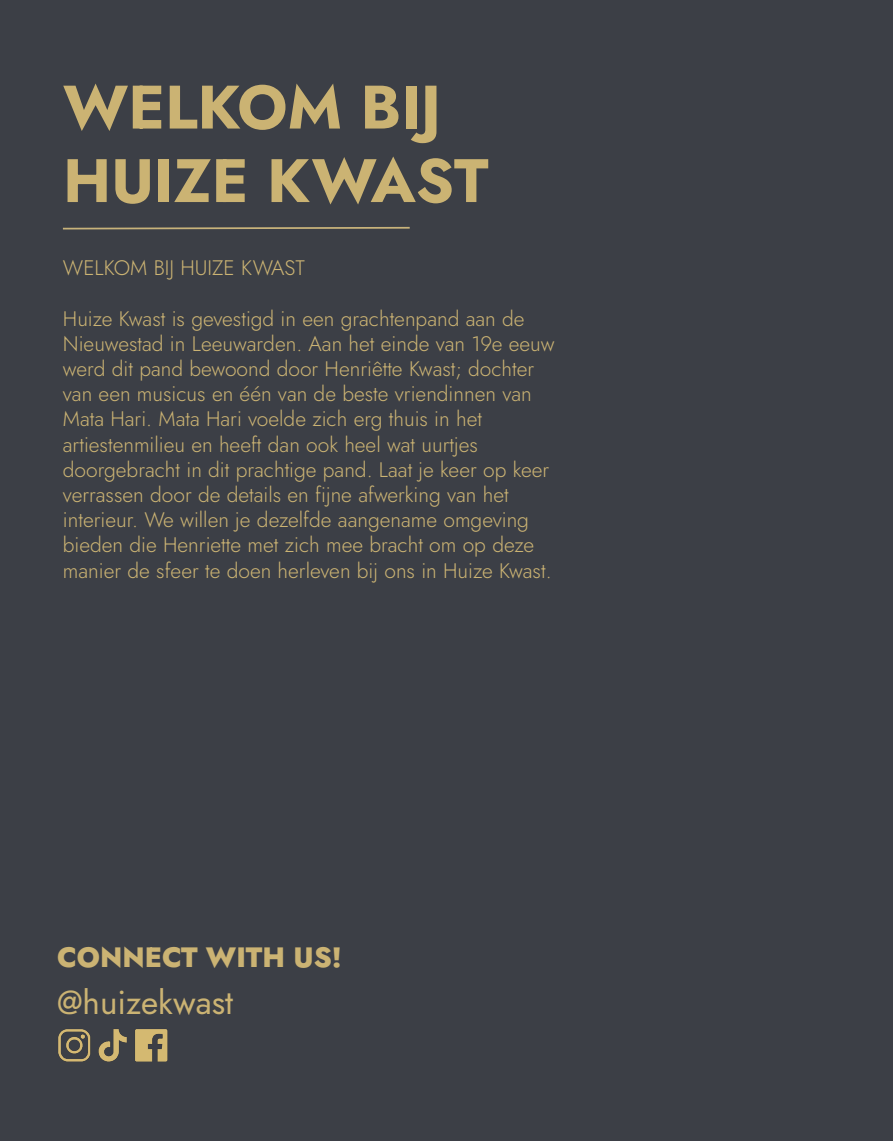
<style>
.page{position:relative;width:893px;height:1141px;background:#3c3f46}
.page>*{position:absolute;margin:0;border:0;box-sizing:border-box;transform-origin:0 0}
.t1{font:700 61.25px "Jost";color:#cbb373}
.t2{font:33.25px "Jost";color:#cbb373}
.t3{font:800 28px "Jost";color:#cbb373}
.t4{font:300 21px/25.2px "Jost";color:#cbb373}
</style>
<div class="page">
<svg style="left:62px;top:226px;width:348px;height:4px"></svg>
<img style="left:58px;top:1029px;width:110px;height:33px">
<p class="t1" style="left:63px;top:65px;width:379px">WELKOM BIJ</p>
<p class="t1" style="left:63px;top:139px;width:427px">HUIZE KWAST</p>
<p class="t4" style="left:63px;top:256px;width:243px">WELKOM BIJ HUIZE KWAST</p>
<p class="t4" style="left:63px;top:306px;width:493px">Huize Kwast is gevestigd in een grachtenpand aan de Nieuwestad in Leeuwarden. Aan het einde van 19e eeuw werd dit pand bewoond door Henriêtte Kwast; dochter van een musicus en één van de beste vriendinnen van Mata Hari. Mata Hari voelde zich erg thuis in het</p>
<p class="t4" style="left:63px;top:432px;width:416px">artiestenmilieu en heeft dan ook heel wat uurtjes</p>
<p class="t4" style="left:63px;top:457px;width:488px">doorgebracht in dit prachtige pand. Laat je keer op keer</p>
<p class="t4" style="left:63px;top:482px;width:447px">verrassen door de details en fijne afwerking van het</p>
<p class="t4" style="left:63px;top:508px;width:490px">interieur. We willen je dezelfde aangename omgeving bieden die Henriette met zich mee bracht om op deze manier de sfeer te doen herleven bij ons in Huize Kwast.</p>
<p class="t3" style="left:57px;top:938px;width:286px">CONNECT WITH US!</p>
<p class="t2" style="left:57px;top:980px;width:178px">@huizekwast</p>
</div>
